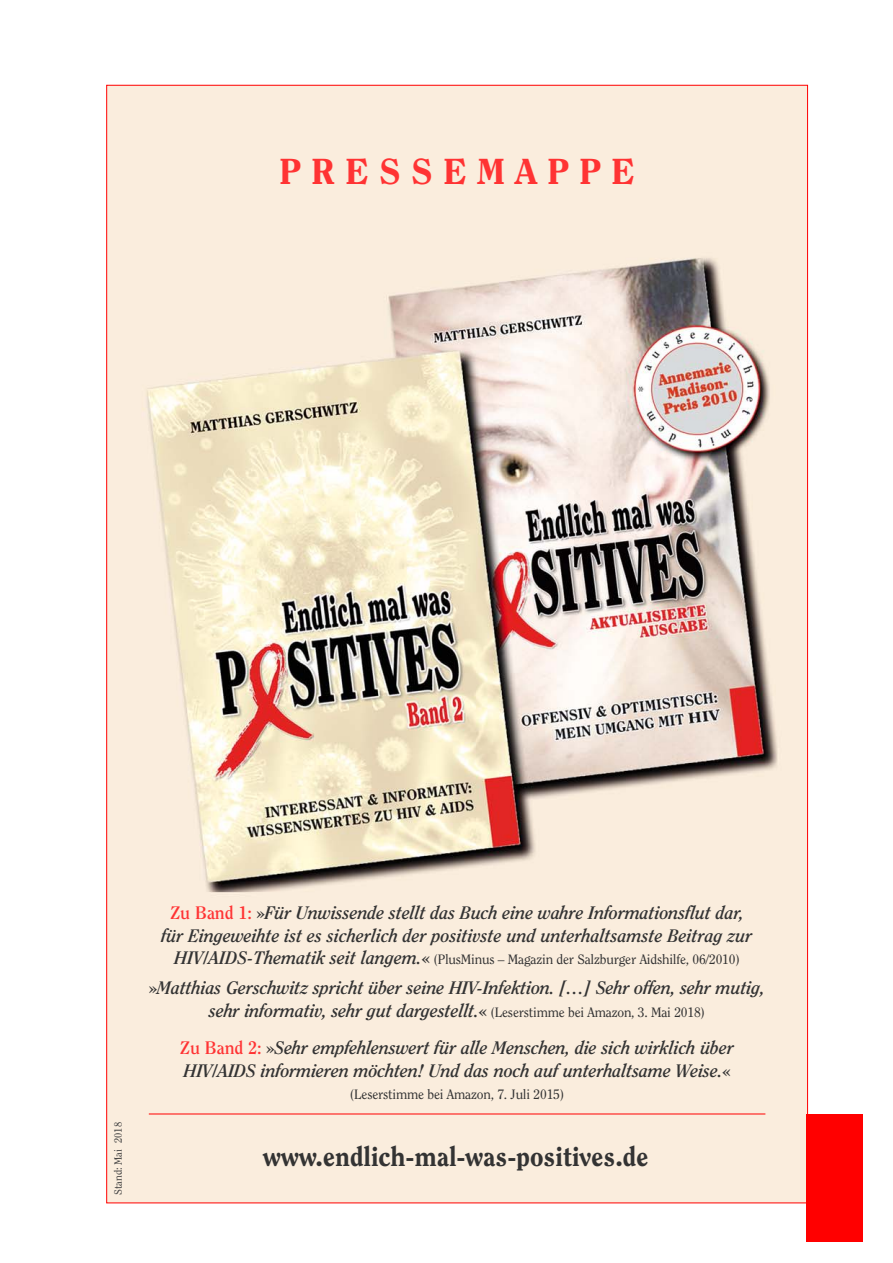
<style>
.page{position:relative;width:893px;height:1263px;background:#fff}
.page>*{position:absolute;margin:0;border:0;box-sizing:border-box;transform-origin:0 0}
.t1{font:800 36px "Clearface";letter-spacing:.28em;color:#f33}
.t2{font:800 27px "Clearface";color:#333}
.t3{font:italic 700 18px/22.5px "Clearface";letter-spacing:-.005em;color:#333;text-align:center}
.t4{font:13.5px "Clearface";letter-spacing:-.015em;color:#333}
.t5{font:10.5px "Clearface";color:#404040}
.s1{font-style:normal;color:#f33}
.s2{font-style:normal}
.s3{font-weight:700;font-style:italic;font-size:18px}
.s4{font-weight:700;font-size:18px}
.s5{font-weight:400;font-style:normal;font-size:13.5px}
</style>
<div class="page">
<img style="left:108px;top:87px;width:698px;height:1114px">
<div style="left:807px;top:1114px;width:56px;height:127px;background:#f00"></div>
<hr style="left:149px;top:1113px;width:616px;height:1px;background:#f00">
<h1 class="t1" style="left:279px;top:157px;width:358px">PRESSEMAPPE</h1>
<p class="t5" style="left:114px;top:1195px;width:75px;rotate:-90deg">Stand: Mai 2018</p>
<p class="t3" style="left:162px;top:903px;width:592px"><span class="s1">Zu Band 1:</span> <span class="s2">»</span>Für Unwissende stellt das Buch eine wahre Informationsflut dar, für Eingeweihte ist es sicherlich der positivste und unterhaltsamste Beitrag zur</p>
<p class="t4" style="left:174px;top:954px;width:567px"><span class="s3">HIV/AIDS-Thematik seit langem.</span><span class="s4">«</span> (PlusMinus – Magazin der Salzburger Aidshilfe, 06/2010)</p>
<p class="t3" style="left:149px;top:978px;width:617px"><span class="s2">»</span>Matthias Gerschwitz spricht über seine HIV-Infektion. […] Sehr offen, sehr mutig, sehr informativ, sehr gut dargestellt.<span class="s2">«</span> <span class="s5">(Leserstimme bei Amazon, 3. Mai 2018)</span></p>
<p class="t3" style="left:180px;top:1038px;width:555px;text-align:left"><span class="s1">Zu Band 2:</span> <span class="s2">»</span>Sehr empfehlenswert für alle Menschen, die sich wirklich über<br>HIV/AIDS informieren möchten! Und das noch auf unterhaltsame Weise.<span class="s2">«</span></p>
<p class="t4" style="left:350px;top:1089px;width:216px">(Leserstimme bei Amazon, 7. Juli 2015)</p>
<h2 class="t2" style="left:263px;top:1145px;width:387px">www.endlich-mal-was-positives.de</h2>
</div>
